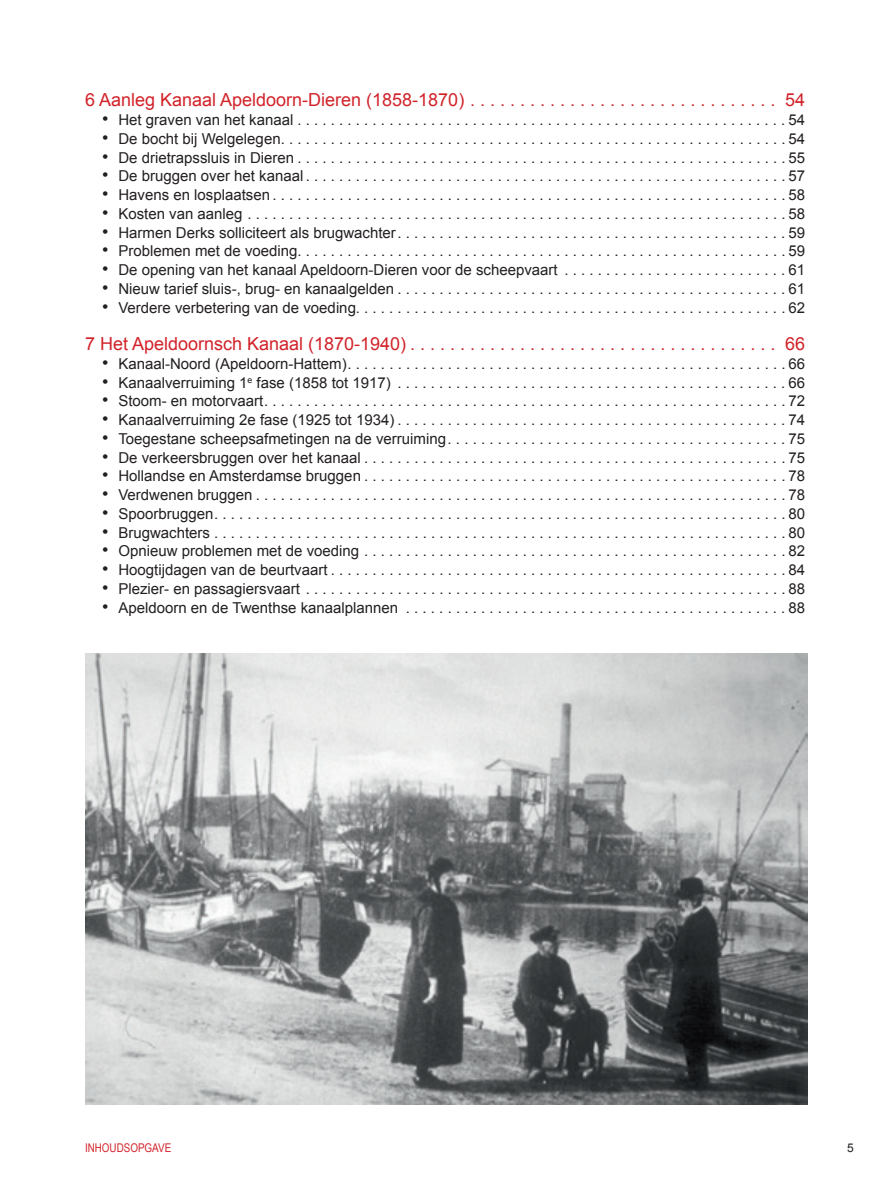
<style>
.page{position:relative;width:893px;height:1191px;background:#fff}
.page>*{position:absolute;margin:0;border:0;box-sizing:border-box;transform-origin:0 0}
.t1{font:18px "Arial";color:#d1232a}
.t2{font:15px "Arial";color:#231f20}
.t3{font:12px "Arial Narrow";color:#d1232a}
.t4{font:12px "Arial";color:#231f20}
.s1{font-size:18px}
</style>
<div class="page">
<img style="left:85px;top:654px;width:723px;height:450px">
<p class="t1" style="left:85px;top:88px;width:721px">6 Aanleg Kanaal Apeldoorn-Dieren (1858-1870) . . . . . . . . . . . . . . . . . . . . . . . . . . . . . . . 54</p>
<p class="t2" style="left:102px;top:110px;width:704px"><span class="s1">•</span> Het graven van het kanaal...........................................................54</p>
<p class="t2" style="left:102px;top:129px;width:704px"><span class="s1">•</span> De bocht bij Welgelegen . . . . . . . . . . . . . . . . . . . . . . . . . . . . . . . . . . . . . . . . . . . . . . . . . . . . . . . . . . . . 54</p>
<p class="t2" style="left:102px;top:147px;width:704px"><span class="s1">•</span> De drietrapssluis in Dieren . . . . . . . . . . . . . . . . . . . . . . . . . . . . . . . . . . . . . . . . . . . . . . . . . . . . . . . . . . 55</p>
<p class="t2" style="left:102px;top:166px;width:704px"><span class="s1">•</span> De bruggen over het kanaal . . . . . . . . . . . . . . . . . . . . . . . . . . . . . . . . . . . . . . . . . . . . . . . . . . . . . . . . . 57</p>
<p class="t2" style="left:102px;top:185px;width:704px"><span class="s1">•</span> Havens en losplaatsen . . . . . . . . . . . . . . . . . . . . . . . . . . . . . . . . . . . . . . . . . . . . . . . . . . . . . . . . . . . . . 58</p>
<p class="t2" style="left:102px;top:204px;width:704px"><span class="s1">•</span> Kosten van aanleg . . . . . . . . . . . . . . . . . . . . . . . . . . . . . . . . . . . . . . . . . . . . . . . . . . . . . . . . . . . . . . . . 58</p>
<p class="t2" style="left:102px;top:222px;width:704px"><span class="s1">•</span> Harmen Derks solliciteert als brugwachter . . . . . . . . . . . . . . . . . . . . . . . . . . . . . . . . . . . . . . . . . . . . . . 59</p>
<p class="t2" style="left:102px;top:241px;width:704px"><span class="s1">•</span> Problemen met de voeding . . . . . . . . . . . . . . . . . . . . . . . . . . . . . . . . . . . . . . . . . . . . . . . . . . . . . . . . . . 59</p>
<p class="t2" style="left:102px;top:260px;width:704px"><span class="s1">•</span> De opening van het kanaal Apeldoorn-Dieren voor de scheepvaart . . . . . . . . . . . . . . . . . . . . . . . . . . 61</p>
<p class="t2" style="left:102px;top:279px;width:704px"><span class="s1">•</span> Nieuw tarief sluis-, brug- en kanaalgelden . . . . . . . . . . . . . . . . . . . . . . . . . . . . . . . . . . . . . . . . . . . . . . 61</p>
<p class="t2" style="left:102px;top:297px;width:704px"><span class="s1">•</span> Verdere verbetering van de voeding . . . . . . . . . . . . . . . . . . . . . . . . . . . . . . . . . . . . . . . . . . . . . . . . . . . 62</p>
<p class="t1" style="left:85px;top:332px;width:721px">7 Het Apeldoornsch Kanaal (1870-1940) . . . . . . . . . . . . . . . . . . . . . . . . . . . . . . . . . . . . . 66</p>
<p class="t2" style="left:102px;top:354px;width:704px"><span class="s1">•</span> Kanaal-Noord (Apeldoorn-Hattem) . . . . . . . . . . . . . . . . . . . . . . . . . . . . . . . . . . . . . . . . . . . . . . . . . . . . 66</p>
<p class="t2" style="left:102px;top:372px;width:704px"><span class="s1">•</span> Kanaalverruiming 1<sup>e</sup> fase (1858 tot 1917) . . . . . . . . . . . . . . . . . . . . . . . . . . . . . . . . . . . . . . . . . . . . . . 66</p>
<p class="t2" style="left:102px;top:391px;width:704px"><span class="s1">•</span> Stoom- en motorvaart . . . . . . . . . . . . . . . . . . . . . . . . . . . . . . . . . . . . . . . . . . . . . . . . . . . . . . . . . . . . . . 72</p>
<p class="t2" style="left:102px;top:410px;width:704px"><span class="s1">•</span> Kanaalverruiming 2e fase (1925 tot 1934) . . . . . . . . . . . . . . . . . . . . . . . . . . . . . . . . . . . . . . . . . . . . . . 74</p>
<p class="t2" style="left:102px;top:429px;width:704px"><span class="s1">•</span> Toegestane scheepsafmetingen na de verruiming . . . . . . . . . . . . . . . . . . . . . . . . . . . . . . . . . . . . . . . . 75</p>
<p class="t2" style="left:102px;top:447px;width:704px"><span class="s1">•</span> De verkeersbruggen over het kanaal . . . . . . . . . . . . . . . . . . . . . . . . . . . . . . . . . . . . . . . . . . . . . . . . . . 75</p>
<p class="t2" style="left:102px;top:466px;width:704px"><span class="s1">•</span> Hollandse en Amsterdamse bruggen . . . . . . . . . . . . . . . . . . . . . . . . . . . . . . . . . . . . . . . . . . . . . . . . . . 78</p>
<p class="t2" style="left:102px;top:485px;width:704px"><span class="s1">•</span> Verdwenen bruggen . . . . . . . . . . . . . . . . . . . . . . . . . . . . . . . . . . . . . . . . . . . . . . . . . . . . . . . . . . . . . . . 78</p>
<p class="t2" style="left:102px;top:504px;width:704px"><span class="s1">•</span> Spoorbruggen . . . . . . . . . . . . . . . . . . . . . . . . . . . . . . . . . . . . . . . . . . . . . . . . . . . . . . . . . . . . . . . . . . . . 80</p>
<p class="t2" style="left:102px;top:522px;width:704px"><span class="s1">•</span> Brugwachters . . . . . . . . . . . . . . . . . . . . . . . . . . . . . . . . . . . . . . . . . . . . . . . . . . . . . . . . . . . . . . . . . . . . 80</p>
<p class="t2" style="left:102px;top:541px;width:704px"><span class="s1">•</span> Opnieuw problemen met de voeding . . . . . . . . . . . . . . . . . . . . . . . . . . . . . . . . . . . . . . . . . . . . . . . . . . 82</p>
<p class="t2" style="left:102px;top:560px;width:704px"><span class="s1">•</span> Hoogtijdagen van de beurtvaart . . . . . . . . . . . . . . . . . . . . . . . . . . . . . . . . . . . . . . . . . . . . . . . . . . . . . . 84</p>
<p class="t2" style="left:102px;top:579px;width:704px"><span class="s1">•</span> Plezier- en passagiersvaart . . . . . . . . . . . . . . . . . . . . . . . . . . . . . . . . . . . . . . . . . . . . . . . . . . . . . . . . . 88</p>
<p class="t2" style="left:102px;top:597px;width:704px"><span class="s1">•</span> Apeldoorn en de Twenthse kanaalplannen . . . . . . . . . . . . . . . . . . . . . . . . . . . . . . . . . . . . . . . . . . . . . 88</p>
<p class="t3" style="left:85px;top:1139px;width:88px">INHOUDSOPGAVE</p>
<p class="t4" style="left:847px;top:1139px;width:8px">5</p>
</div>
